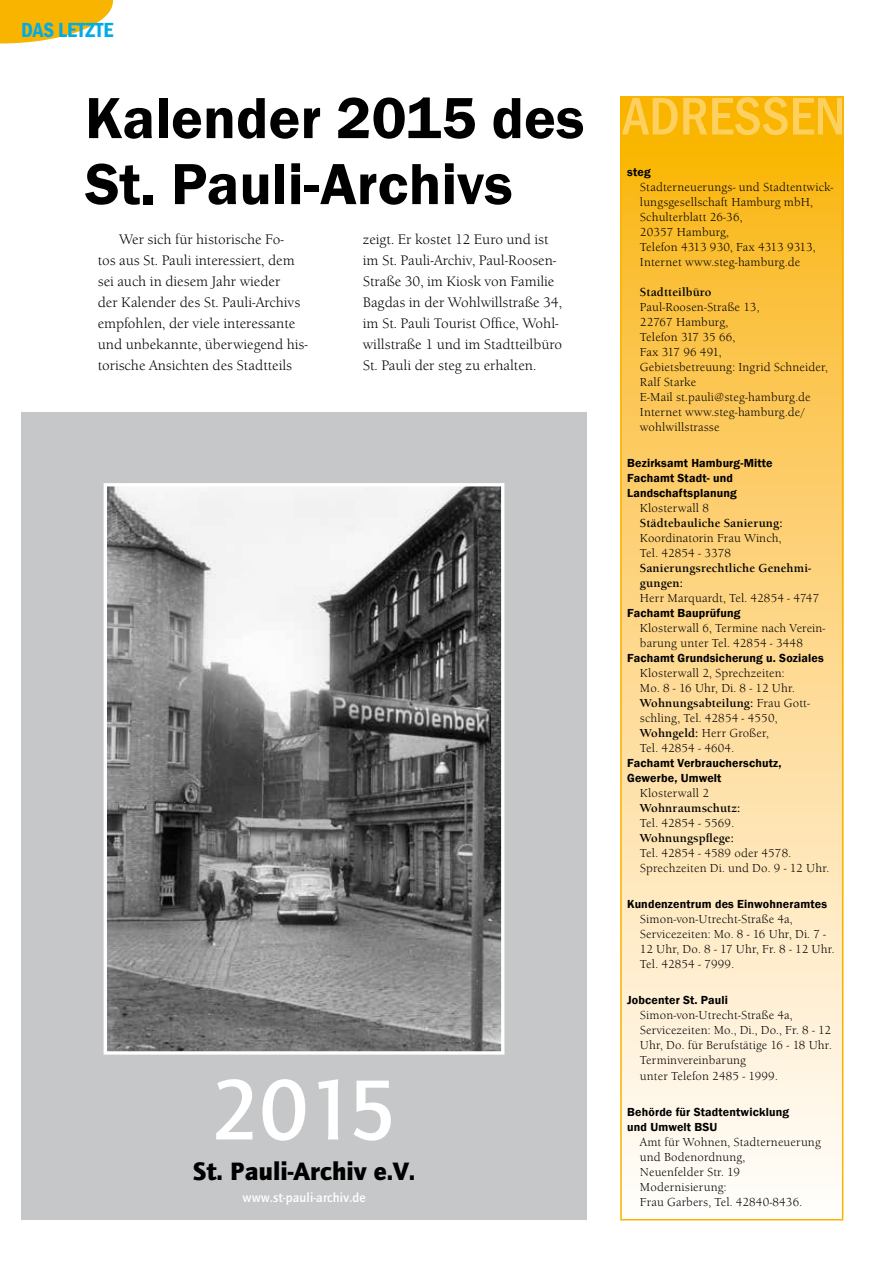
<style>
.page{position:relative;width:893px;height:1263px;background:#fff}
.page>*{position:absolute;margin:0;border:0;box-sizing:border-box;transform-origin:0 0}
.t1{font:700 88.2px "Quay Itc T";color:#fff}
.t2{font:600 60px/66px "Franklin Gothic";color:#000}
.t3{font:500 condensed 54.75px "Franklin Gothic";color:#fed060}
.t4{font:900 26.1px "Quay Itc T";color:#000}
.t5{font:600 condensed 21px "Franklin Gothic";color:#00ace5}
.t6{font:14.25px/21px "Berkeley Old Style EF";color:#000}
.t7{font:700 13.5px "Quay Itc T";letter-spacing:.01em;color:#fff}
.t8{font:12px/15px "Berkeley Old Style EF";letter-spacing:.015em;color:#000}
.t9{font:600 12px/15px "Franklin Gothic";letter-spacing:.01em;color:#000}
.t10{font:700 12px/15px "Berkeley Old Style EF";letter-spacing:.015em;color:#000}
.s1{font-weight:700}
</style>
<div class="page">
<svg style="left:0;top:0;width:113px;height:44px"></svg>
<svg style="left:623px;top:99px;width:217px;height:1076px;background:#fdd785"></svg>
<div style="left:620px;top:96px;width:223px;height:1124px;border:2px solid #f9b400"></div>
<div style="left:21px;top:412px;width:566px;height:808px;background:#c6c7c8"></div>
<img style="left:108px;top:487px;width:392px;height:563px">
<div style="left:104px;top:483px;width:400px;height:571px;border:3px solid #fff"></div>
<h3 class="t5" style="left:21px;top:16px;width:94px">DAS LETZTE</h3>
<h2 class="t2" style="left:85px;top:86px;width:501px">Kalender 2015 des<br>St. Pauli-Archivs</h2>
<p class="t6" style="left:363px;top:229px;width:201px">zeigt. Er kostet 12 Euro und ist im St. Pauli-Archiv, Paul-Roosen-<br>Straße 30, im Kiosk von Familie<br>Bagdas in der Wohlwillstraße 34, im St. Pauli Tourist Office, Wohl&shy;willstraße 1 und im Stadtteilbüro<br>St. Pauli der steg zu erhalten.</p>
<p class="t6" style="left:98px;top:229px;width:212px;text-indent:21px">Wer sich für historische Fo-<br>tos aus St. Pauli interessiert, dem sei auch in diesem Jahr wieder<br>der Kalender des St. Pauli-Archivs empfohlen, der viele interessante und unbekannte, überwiegend his&shy;torische Ansichten des Stadtteils</p>
<h1 class="t1" style="left:211px;top:1059px;width:187px">2015</h1>
<h3 class="t4" style="left:193px;top:1156px;width:224px">St. Pauli-Archiv e.V.</h3>
<p class="t7" style="left:243px;top:1189px;width:125px">www.st-pauli-archiv.de</p>
<h3 class="t3" style="left:622px;top:80px;width:225px">ADRESSEN</h3>
<p class="t9" style="left:627px;top:165px;width:25px">steg</p>
<p class="t8" style="left:640px;top:180px;width:195px">Stadterneuerungs- und Stadtentwick&shy;lungsgesellschaft Hamburg mbH,<br>Schulterblatt 26-36,<br>20357 Hamburg,<br>Telefon 4313 930, Fax 4313 9313,<br>Internet www.steg-hamburg.de</p>
<p class="t10" style="left:640px;top:285px;width:73px">Stadtteilbüro</p>
<p class="t8" style="left:640px;top:300px;width:190px">Paul-Roosen-Straße 13,<br>22767 Hamburg,<br>Telefon 317 35 66,<br>Fax 317 96 491,<br>Gebietsbetreuung: Ingrid Schneider,<br>Ralf Starke<br>E-Mail st.pauli@steg-hamburg.de<br>Internet www.steg-hamburg.de/ wohlwillstrasse</p>
<p class="t9" style="left:627px;top:456px;width:147px">Bezirksamt Hamburg-Mitte<br>Fachamt Stadt- und<br>Landschaftsplanung</p>
<p class="t8" style="left:640px;top:501px;width:71px">Klosterwall 8</p>
<p class="t10" style="left:640px;top:516px;width:144px">Städtebauliche Sanierung:</p>
<p class="t8" style="left:640px;top:531px;width:143px">Koordinatorin Frau Winch,<br>Tel. 42854 - 3378</p>
<p class="t10" style="left:640px;top:561px;width:173px">Sanierungsrechtliche Genehmi&shy;gungen:</p>
<p class="t8" style="left:640px;top:591px;width:181px">Herr Marquardt, Tel. 42854 - 4747</p>
<p class="t9" style="left:627px;top:606px;width:115px">Fachamt Bauprüfung</p>
<p class="t8" style="left:640px;top:621px;width:187px">Klosterwall 6, Termine nach Verein&shy;barung unter Tel. 42854 - 3448</p>
<p class="t9" style="left:627px;top:651px;width:198px">Fachamt Grundsicherung u. Soziales</p>
<p class="t8" style="left:640px;top:666px;width:172px">Klosterwall 2, Sprechzeiten:<br>Mo. 8 - 16 Uhr, Di. 8 - 12 Uhr.<br><span class="s1">Wohnungsabteilung:</span> Frau Gott&shy;schling, Tel. 42854 - 4550,<br><span class="s1">Wohngeld:</span> Herr Großer,<br>Tel. 42854 - 4604.</p>
<p class="t9" style="left:627px;top:756px;width:156px">Fachamt Verbraucherschutz,<br>Gewerbe, Umwelt</p>
<p class="t8" style="left:640px;top:786px;width:71px">Klosterwall 2</p>
<p class="t10" style="left:640px;top:801px;width:102px">Wohnraumschutz:</p>
<p class="t8" style="left:640px;top:816px;width:96px">Tel. 42854 - 5569.</p>
<p class="t10" style="left:640px;top:831px;width:95px">Wohnungspflege:</p>
<p class="t8" style="left:640px;top:846px;width:191px">Tel. 42854 - 4589 oder 4578.<br>Sprechzeiten Di. und Do. 9 - 12 Uhr.</p>
<p class="t9" style="left:627px;top:897px;width:201px">Kundenzentrum des Einwohneramtes</p>
<p class="t8" style="left:640px;top:912px;width:196px">Simon-von-Utrecht-Straße 4a,<br>Servicezeiten: Mo. 8 - 16 Uhr, Di. 7 -<br>12 Uhr, Do. 8 - 17 Uhr, Fr. 8 - 12 Uhr.<br>Tel. 42854 - 7999.</p>
<p class="t9" style="left:627px;top:993px;width:102px">Jobcenter St. Pauli</p>
<p class="t8" style="left:640px;top:1008px;width:193px">Simon-von-Utrecht-Straße 4a,<br>Servicezeiten: Mo., Di., Do., Fr. 8 - 12<br>Uhr, Do. für Berufstätige 16 - 18 Uhr.<br>Terminvereinbarung<br>unter Telefon 2485 - 1999.</p>
<p class="t9" style="left:627px;top:1104px;width:163px">Behörde für Stadtentwicklung und Umwelt BSU</p>
<p class="t8" style="left:640px;top:1134px;width:183px">Amt für Wohnen, Stadterneuerung und Bodenordnung,<br>Neuenfelder Str. 19<br>Modernisierung:<br>Frau Garbers, Tel. 42840-8436.</p>
</div>
